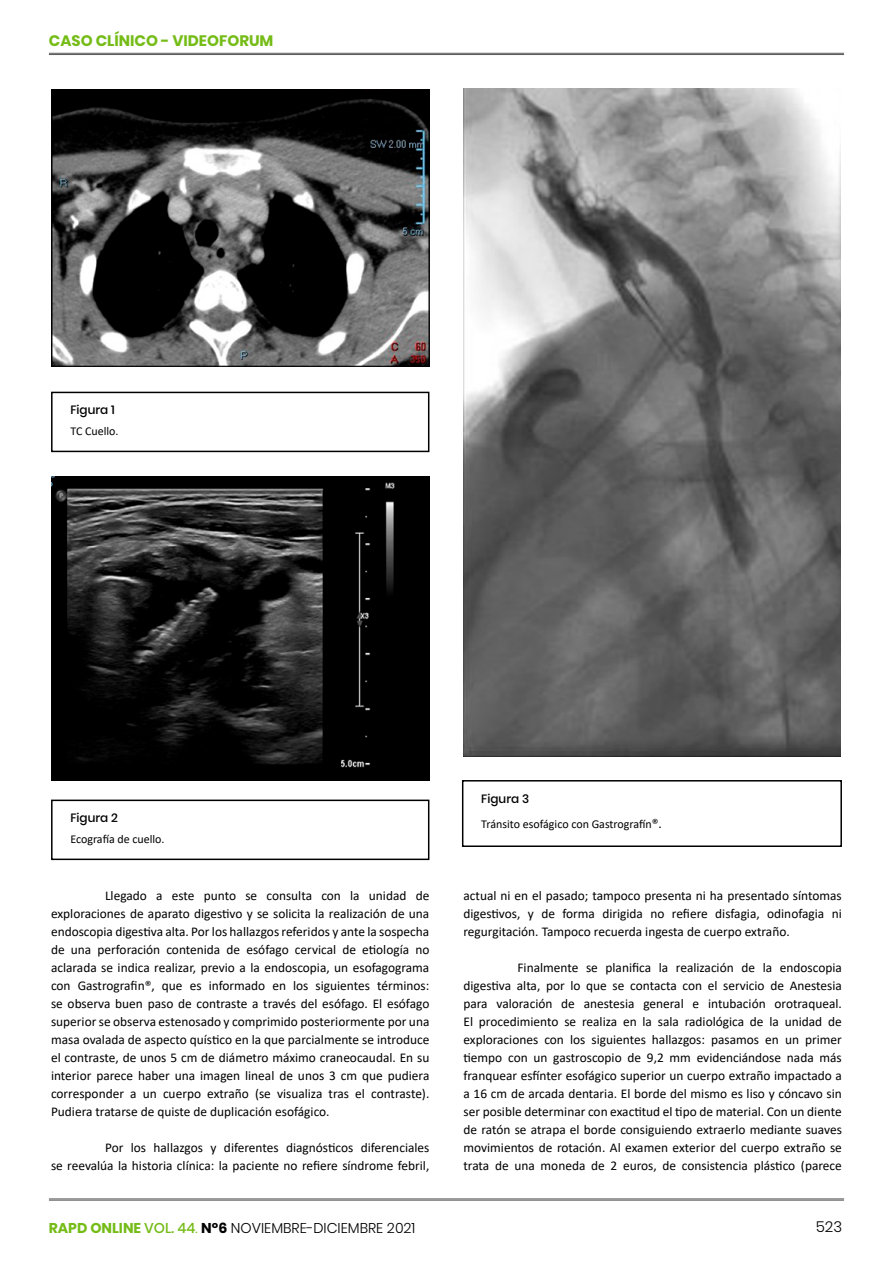
<style>
.page{position:relative;width:893px;height:1263px;background:#fff}
.page>*{position:absolute;margin:0;border:0;box-sizing:border-box;transform-origin:0 0}
.t1{font:700 15.15px "Poppins";color:#75bc17}
.t2{font:300 15px "Poppins";color:#000}
.t3{font:300 14.25px "Poppins";color:#000}
.t4{font:13.35px/18px "Calibri";color:#000;text-align:justify}
.t5{font:12px "Calibri";color:#000}
.t6{font:500 12px "Poppins";color:#000}
.s1{font-size:13.35px}
.s2{font-weight:700;color:#75bc17}
.s3{font-weight:500;color:#75bc17}
.s4{color:#75bc17}
.s5{font-weight:700}
</style>
<div class="page">
<hr style="left:49px;top:1199px;width:795px;height:1px;background:#5a585b">
<hr style="left:49px;top:1200px;width:795px;height:1px;background:#5a585b">
<hr style="left:49px;top:53px;width:795px;height:1px;background:#5a585b">
<hr style="left:49px;top:54px;width:795px;height:1px;background:#5a585b">
<img style="left:51px;top:89px;width:378px;height:277px">
<img style="left:51px;top:476px;width:378px;height:304px">
<img style="left:463px;top:89px;width:377px;height:667px">
<div style="left:462px;top:780px;width:380px;height:67px;border:2px solid #000"></div>
<div style="left:51px;top:392px;width:378px;height:60px;border:2px solid #000"></div>
<div style="left:51px;top:799px;width:378px;height:61px;border:2px solid #000"></div>
<p class="t1" style="left:49px;top:32px;width:226px">CASO CLÍNICO - VIDEOFORUM</p>
<p class="t6" style="left:70px;top:403px;width:46px">Figura 1</p>
<p class="t5" style="left:70px;top:423px;width:50px">TC Cuello.</p>
<p class="t6" style="left:70px;top:811px;width:49px">Figura 2</p>
<p class="t5" style="left:70px;top:831px;width:96px">Ecografía de cuello.</p>
<p class="t4" style="left:51px;top:886px;width:380px;text-indent:54px">Llegado a este punto se consulta con la unidad de exploraciones de aparato digestivo y se solicita la realización de una endoscopia digestiva alta. Por los hallazgos referidos y ante la sospecha de una perforación contenida de esófago cervical de etiología no aclarada se indica realizar, previo a la endoscopia, un esofagograma con Gastrografin®, que es informado en los siguientes términos: se observa buen paso de contraste a través del esófago. El esófago superior se observa estenosado y comprimido posteriormente por una masa ovalada de aspecto quístico en la que parcialmente se introduce el contraste, de unos 5 cm de diámetro máximo craneocaudal. En su interior parece haber una imagen lineal de unos 3 cm que pudiera corresponder a un cuerpo extraño (se visualiza tras el contraste).<br>Pudiera tratarse de quiste de duplicación esofágico.</p>
<p class="t4" style="left:51px;top:1138px;width:380px;text-align:right">Por los hallazgos y diferentes diagnósticos diferenciales<br>se reevalúa la historia clínica: la paciente no refiere síndrome febril,</p>
<p class="t6" style="left:481px;top:791px;width:49px">Figura 3</p>
<p class="t5" style="left:481px;top:816px;width:182px">Tránsito esofágico con Gastrografín<span class="s1">®.</span></p>
<p class="t4" style="left:463px;top:886px;width:380px">actual ni en el pasado; tampoco presenta ni ha presentado síntomas digestivos, y de forma dirigida no refiere disfagia, odinofagia ni regurgitación. Tampoco recuerda ingesta de cuerpo extraño.</p>
<p class="t4" style="left:463px;top:958px;width:380px;text-indent:54px">Finalmente se planifica la realización de la endoscopia digestiva alta, por lo que se contacta con el servicio de Anestesia para valoración de anestesia general e intubación orotraqueal.<br>El procedimiento se realiza en la sala radiológica de la unidad de exploraciones con los siguientes hallazgos: pasamos en un primer tiempo con un gastroscopio de 9,2 mm evidenciándose nada más franquear esfínter esofágico superior un cuerpo extraño impactado a a 16 cm de arcada dentaria. El borde del mismo es liso y cóncavo sin ser posible determinar con exactitud el tipo de material. Con un diente de ratón se atrapa el borde consiguiendo extraerlo mediante suaves movimientos de rotación. Al examen exterior del cuerpo extraño se trata de una moneda de 2 euros, de consistencia plástico (parece</p>
<p class="t3" style="left:49px;top:1219px;width:368px"><span class="s2">RAPD ONLINE</span> <span class="s3">VOL. 44</span><span class="s4">.</span> <span class="s5">Nº6</span> NOVIEMBRE-DICIEMBRE 2021</p>
<p class="t2" style="left:816px;top:1218px;width:28px">523</p>
</div>
